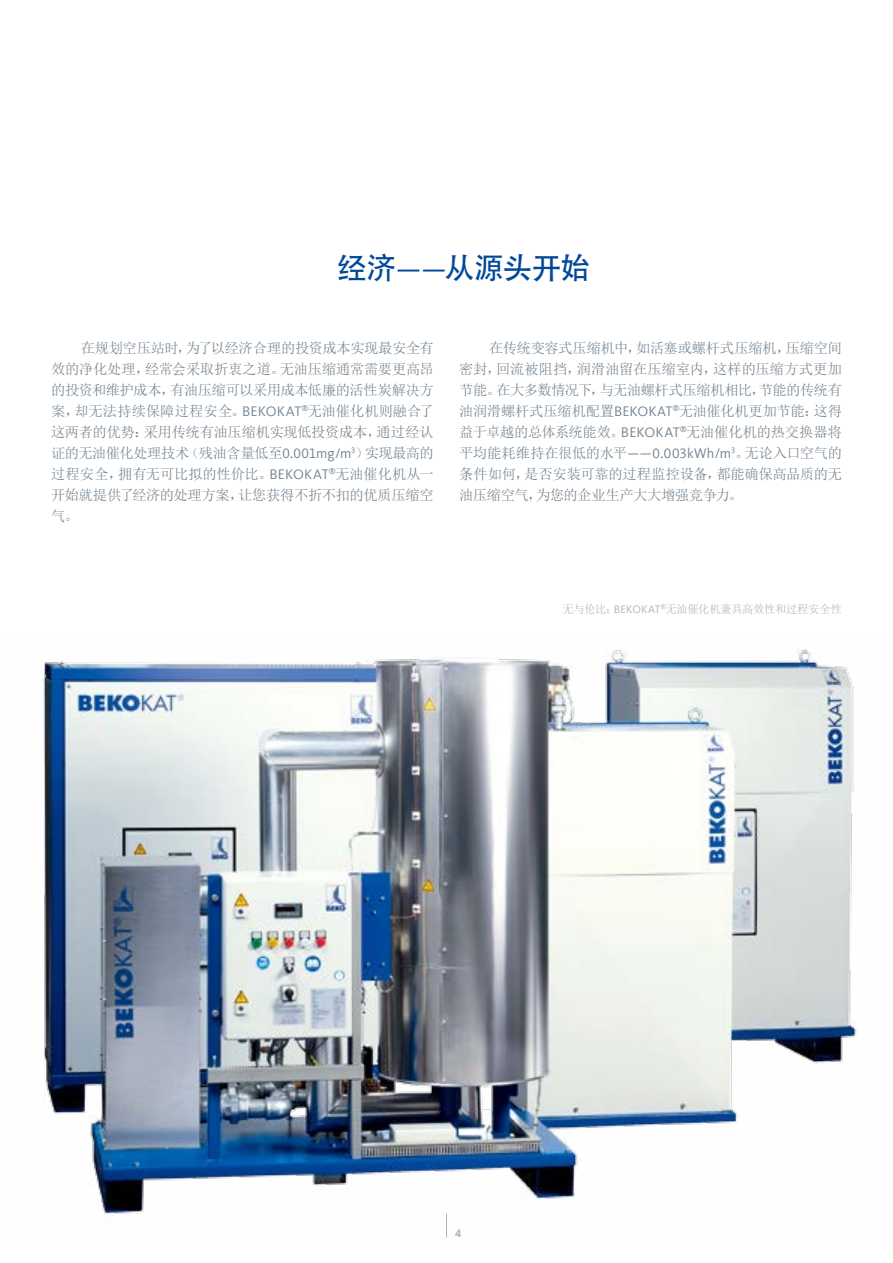
<style>
.page{position:relative;width:893px;height:1263px;background:#fff}
.page>*{position:absolute;margin:0;border:0;box-sizing:border-box;transform-origin:0 0}
.t1{font:30px "Adobe Heiti Std";letter-spacing:-.025em;color:#004898}
.t2{font:14.25px/21px "Sim Sun";letter-spacing:-.02em;color:#738390;text-align:justify}
.t3{font:11.25px "Sim Sun";letter-spacing:-.025em;color:#a7b6be}
.t4{font:700 11.25px "Kievit Offc Pro";color:#a7b6be}
.s1{font-family:"Kievit Offc Pro"}
</style>
<div class="page">
<img style="left:42px;top:649px;width:815px;height:589px">
<h1 class="t1" style="left:337px;top:250px;width:255px">经济<span class="s1">——</span>从源头开始</h1>
<p class="t2" style="left:51px;top:337px;width:384px;text-indent:30px">在规划空压站时，为了以经济合理的投资成本实现最安全有效的净化处理，经常会采取折衷之道。无油压缩通常需要更高昂的投资和维护成本，有油压缩可以采用成本低廉的活性炭解决方案，却无法持续保障过程安全。<span class="s1">BEKOKAT</span><sup>®</sup>无油催化机则融合了这两者的优势：采用传统有油压缩机实现低投资成本，通过经认证的无油催化处理技术（残油含量低至<span class="s1">0.001mg/m</span><sup>3</sup>）实现最高的过程安全，拥有无可比拟的性价比。<span class="s1">BEKOKAT</span><sup>®</sup>无油催化机从一开始就提供了经济的处理方案，让您获得不折不扣的优质压缩空气。</p>
<p class="t2" style="left:459px;top:337px;width:384px;text-indent:30px">在传统变容式压缩机中，如活塞或螺杆式压缩机，压缩空间密封，回流被阻挡，润滑油留在压缩室内，这样的压缩方式更加节能。在大多数情况下，与无油螺杆式压缩机相比，节能的传统有油润滑螺杆式压缩机配置<span class="s1">BEKOKAT</span><sup>®</sup>无油催化机更加节能：这得益于卓越的总体系统能效。<span class="s1">BEKOKAT</span><sup>®</sup>无油催化机的热交换器将平均能耗维持在很低的水平<span class="s1">——0.003kWh/m</span><sup>3</sup>。无论入口空气的条件如何，是否安装可靠的过程监控设备，都能确保高品质的无油压缩空气，为您的企业生产大大增强竞争力。</p>
<p class="t3" style="left:563px;top:603px;width:281px">无与伦比：<span class="s1">BEKOKAT</span><sup>®</sup>无油催化机兼具高效性和过程安全性</p>
<p class="t4" style="left:455px;top:1227px;width:8px">4</p>
</div>
